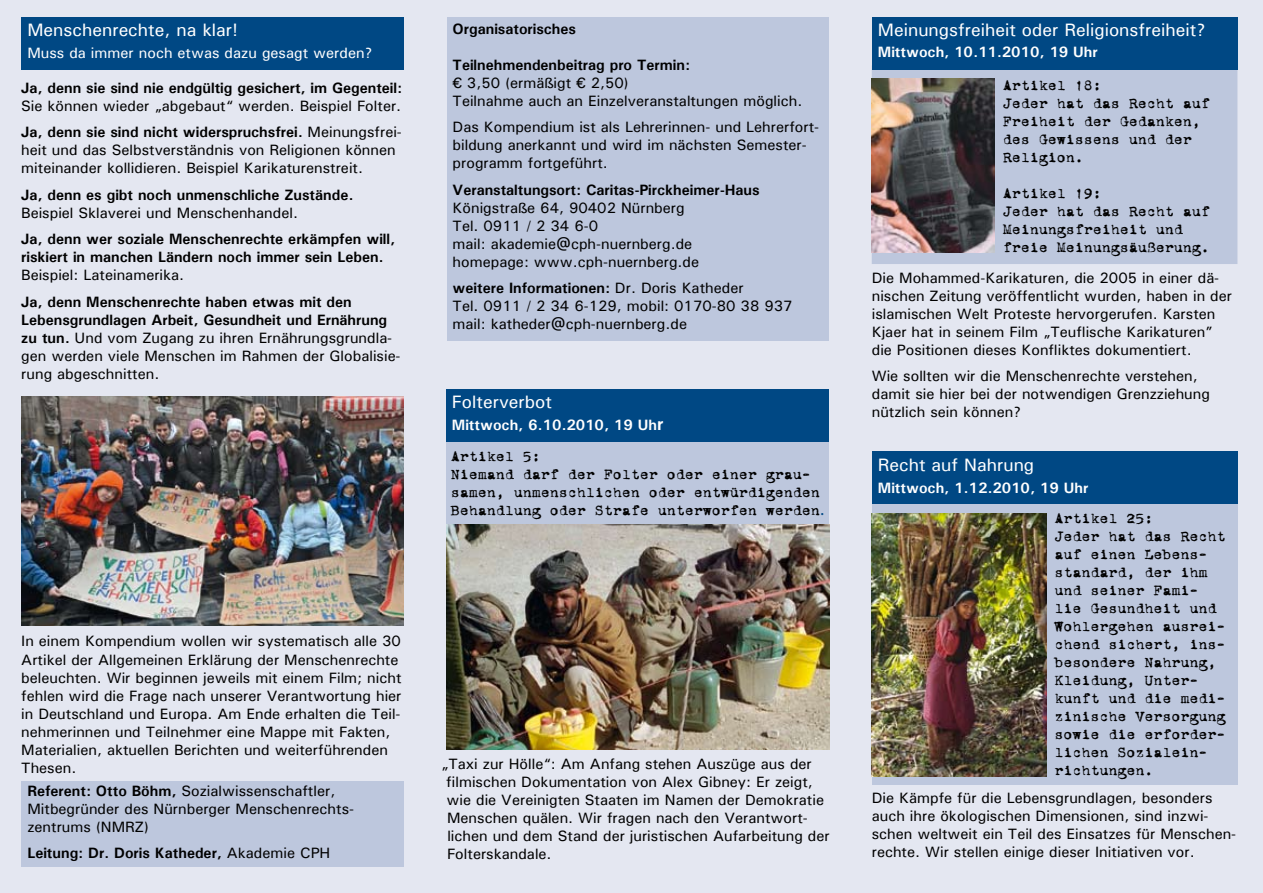
<style>
.page{position:relative;width:1263px;height:893px;background:#e4e7f1}
.page>*{position:absolute;margin:0;border:0;box-sizing:border-box;transform-origin:0 0}
.t1{font:500 18px "Univers";color:#fff}
.t2{font:500 15px/18px "Univers";color:#000}
.t3{font:15px/18px "VT Corona";color:#000}
.t4{font:700 15px/18px "Univers";color:#000}
.t5{font:700 15px "Univers";color:#fff}
.t6{font:500 15px "Univers";color:#fff}
.s1{font-weight:700}
.s2{font-size:18px}
.s3{font-family:"Fago No Regular Tf";color:#004884}
.s4{font-weight:500}
</style>
<div class="page">
<div style="left:21px;top:781px;width:383px;height:85px;background:#bdc7dd"></div>
<div style="left:447px;top:17px;width:381px;height:323px;background:#bdc7dd"></div>
<div style="left:446px;top:440px;width:383px;height:88px;background:#bdc7dd"></div>
<div style="left:446px;top:389px;width:383px;height:53px;background:#004884"></div>
<div style="left:21px;top:17px;width:383px;height:53px;background:#004884"></div>
<img style="left:21px;top:396px;width:383px;height:229px">
<div style="left:872px;top:495px;width:365px;height:290px;background:#bdc7dd"></div>
<div style="left:872px;top:451px;width:365px;height:53px;background:#004884"></div>
<img style="left:872px;top:513px;width:174px;height:263px">
<img style="left:446px;top:525px;width:383px;height:224px">
<div style="left:872px;top:66px;width:365px;height:197px;background:#bdc7dd"></div>
<div style="left:872px;top:65px;width:365px;height:199px;border:2px solid #bdc7dd"></div>
<img style="left:872px;top:79px;width:122px;height:174px">
<div style="left:872px;top:17px;width:365px;height:53px;background:#004884"></div>
<p class="t1" style="left:27px;top:18px;width:212px">Menschenrechte, na klar!</p>
<p class="t6" style="left:27px;top:43px;width:347px">Muss da immer noch etwas dazu gesagt werden?</p>
<p class="t4" style="left:21px;top:78px;width:382px">Ja, denn sie sind nie endgültig gesichert, im Gegenteil:</p>
<p class="t2" style="left:21px;top:92px;width:382px;line-height:26.5px">Sie können wieder „abgebaut“ werden. Beispiel Folter.<br><span class="s1">Ja, denn sie sind nicht widerspruchsfrei.</span> Meinungsfrei-</p>
<p class="t2" style="left:21px;top:141px;width:376px">heit und das Selbstverständnis von Religionen können miteinander kollidieren. Beispiel Karikaturenstreit.</p>
<p class="t4" style="left:21px;top:185px;width:334px">Ja, denn es gibt noch unmenschliche Zustände.</p>
<p class="t2" style="left:21px;top:203px;width:278px">Beispiel Sklaverei und Menschenhandel.</p>
<p class="t4" style="left:21px;top:230px;width:375px">Ja, denn wer soziale Menschenrechte erkämpfen will, riskiert in manchen Ländern noch immer sein Leben.</p>
<p class="t2" style="left:21px;top:266px;width:165px">Beispiel: Lateinamerika.</p>
<p class="t2" style="left:21px;top:292px;width:381px"><span class="s1">Ja, denn Menschenrechte haben etwas mit den Lebensgrundlagen Arbeit, Gesundheit und Ernährung zu tun.</span> Und vom Zugang zu ihren Ernährungsgrundla&shy;gen werden viele Menschen im Rahmen der Globalisie&shy;rung abgeschnitten.</p>
<p class="t4" style="left:453px;top:19px;width:125px">Organisatorisches</p>
<p class="t4" style="left:453px;top:55px;width:239px">Teilnehmendenbeitrag pro Termin:</p>
<p class="t2" style="left:453px;top:73px;width:351px">€ 3,50 (ermäßigt € 2,50)<br>Teilnahme auch an Einzelveranstaltungen möglich.</p>
<p class="t2" style="left:453px;top:118px;width:368px">Das Kompendium ist als Lehrerinnen- und Lehrerfort&shy;bildung anerkannt und wird im nächsten Semester&shy;programm fortgeführt.</p>
<p class="t4" style="left:453px;top:180px;width:308px">Veranstaltungsort: Caritas-Pirckheimer-Haus</p>
<p class="t2" style="left:453px;top:198px;width:248px">Königstraße 64, 90402 Nürnberg<br>Tel. 0911 / 2 34 6-0<br>mail: akademie@cph-nuernberg.de homepage: www.cph-nuernberg.de</p>
<p class="t2" style="left:453px;top:279px;width:342px"><span class="s1">weitere Informationen:</span> Dr. Doris Katheder<br>Tel. 0911 / 2 34 6-129, mobil: 0170-80 38 937 mail: katheder@cph-nuernberg.de</p>
<p class="t1" style="left:452px;top:390px;width:102px">Folterverbot</p>
<p class="t5" style="left:452px;top:415px;width:213px">Mittwoch, 6.10.2010, 19 Uh<span class="s2">r</span></p>
<p class="t3" style="left:451px;top:448px;width:376px">Artikel 5:<br>Niemand darf der Folter oder einer grau&shy;samen, unmenschlichen oder entwürdigenden Behandlung oder Strafe unterworfen werden<span class="s3">.</span></p>
<p class="t2" style="left:21px;top:632px;width:382px">In einem Kompendium wollen wir systematisch alle 30<br>Artikel der Allgemeinen Erklärung der Menschenrechte beleuchten. Wir beginnen jeweils mit einem Film; nicht fehlen wird die Frage nach unserer Verantwortung hier in Deutschland und Europa. Am Ende erhalten die Teil&shy;nehmerinnen und Teilnehmer eine Mappe mit Fakten, Materialien, aktuellen Berichten und weiterführenden Thesen.</p>
<p class="t2" style="left:27px;top:781px;width:328px"><span class="s1">Referent: Otto Böhm,</span> Sozialwissenschaftler,<br>Mitbegründer des Nürnberger Menschenrechts&shy;zentrums (NMRZ)</p>
<p class="t4" style="left:27px;top:844px;width:304px">Leitung: Dr. Doris Katheder, <span class="s4">Akademie CPH</span></p>
<p class="t2" style="left:446px;top:754px;width:385px;text-indent:-5px">„Taxi zur Hölle“: Am Anfang stehen Auszüge aus der filmischen Dokumentation von Alex Gibney: Er zeigt, wie die Vereinigten Staaten im Namen der Demokratie Menschen quälen. Wir fragen nach den Verantwort&shy;lichen und dem Stand der juristischen Aufarbeitung der Folterskandale.</p>
<p class="t1" style="left:878px;top:18px;width:329px">Meinungsfreiheit oder Religionsfreiheit?</p>
<p class="t5" style="left:878px;top:43px;width:221px">Mittwoch, 10.11.2010, 19 Uhr</p>
<p class="t3" style="left:1003px;top:77px;width:208px">Artikel 18:<br>Jeder hat das Recht auf<br>Freiheit der Gedanken, des Gewissens und der<br>Religion.</p>
<p class="t3" style="left:1003px;top:185px;width:208px">Artikel 19:<br>Jeder hat das Recht auf<br>Meinungsfreiheit und freie Meinungsäußerung.</p>
<p class="t2" style="left:872px;top:268px;width:362px">Die Mohammed-Karikaturen, die 2005 in einer dä&shy;nischen Zeitung veröffentlicht wurden, haben in der islamischen Welt Proteste hervorgerufen. Karsten Kjaer hat in seinem Film „Teuflische Karikaturen” die Positionen dieses Konfliktes dokumentiert.</p>
<p class="t2" style="left:872px;top:367px;width:340px">Wie sollten wir die Menschenrechte verstehen, damit sie hier bei der notwendigen Grenzziehung nützlich sein können?</p>
<p class="t1" style="left:878px;top:453px;width:158px">Recht auf Nahrung</p>
<p class="t5" style="left:878px;top:478px;width:212px">Mittwoch, 1.12.2010, 19 Uhr</p>
<p class="t3" style="left:1054px;top:510px;width:172px">Artikel 25:<br>Jeder hat das Recht auf einen Lebens&shy;standard, der ihm und seiner Fami&shy;lie Gesundheit und<br>Wohlergehen ausrei&shy;chend sichert, ins&shy;besondere Nahrung,<br>Kleidung, Unter&shy;kunft und die medi&shy;zinische Versorgung sowie die erforder&shy;lichen Sozialein&shy;richtungen.</p>
<p class="t2" style="left:872px;top:789px;width:366px">Die Kämpfe für die Lebensgrundlagen, besonders auch ihre ökologischen Dimensionen, sind inzwi&shy;schen weltweit ein Teil des Einsatzes für Menschen&shy;rechte. Wir stellen einige dieser Initiativen vor.</p>
</div>
